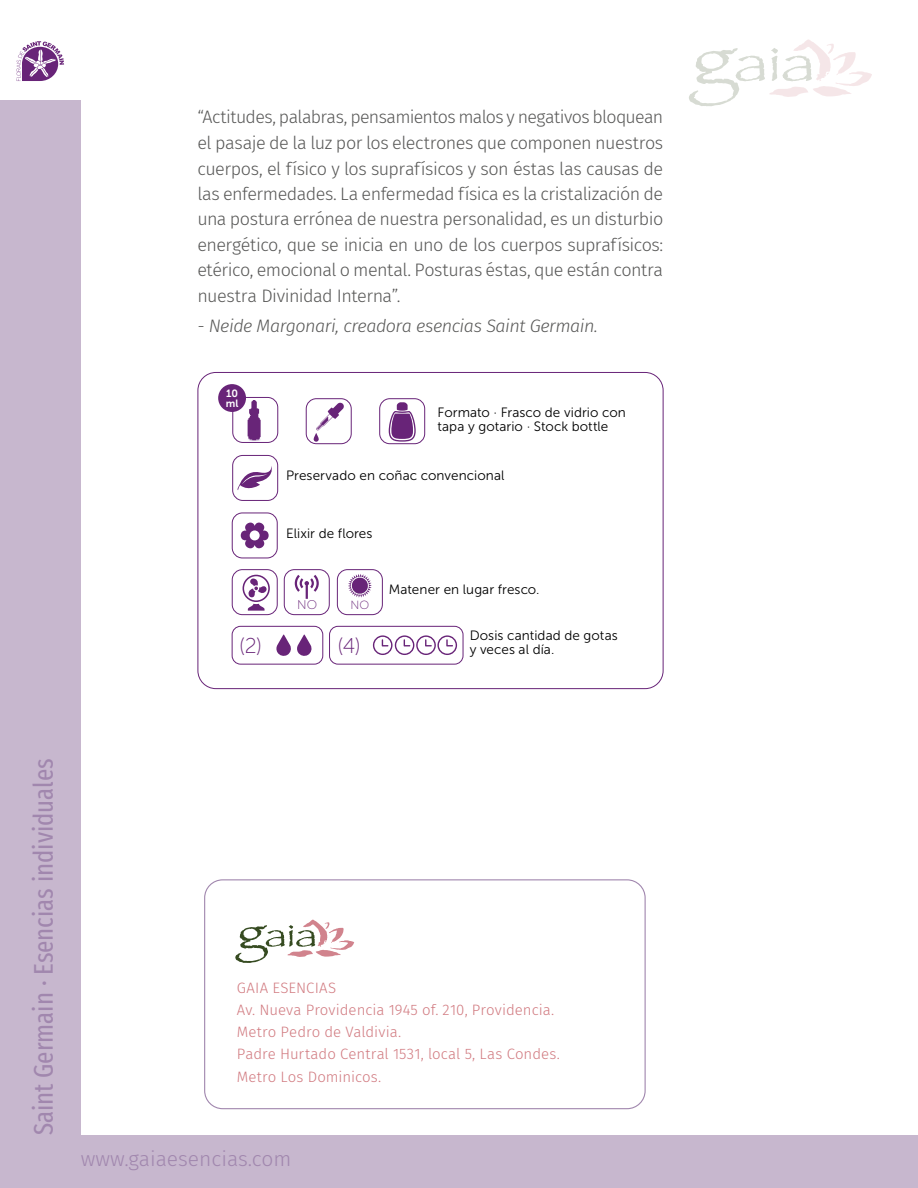
<style>
.page{position:relative;width:918px;height:1188px;background:#fff}
.page>*{position:absolute;margin:0;border:0;box-sizing:border-box;transform-origin:0 0}
.t1{font:27px "Fira Sans Compressed";color:#a187ae}
.t2{font:21.45px "Museo Sans 100";color:#682478}
.t3{font:300 21px "Fira Sans";color:#a187ae}
.t4{font:300 18px/25.5px "Fira Sans";letter-spacing:-.02em;color:#575756;text-align:justify}
.t5{font:italic 300 18px "Fira Sans";letter-spacing:-.03em;color:#575756}
.t6{font:300 15px/22.2px "Fira Sans";color:#d17a80}
.t7{font:13.5px/13.5px "Museo Sans 300";letter-spacing:.005em;color:#000}
.t8{font:12.6px "Museo Sans 100";color:#682478}
.t9{font:11.85px "Museo Sans 100";color:#682478}
.t10{font:10.5px/10.5px "Museo Sans 700";color:#fff}
</style>
<div class="page">
<svg style="left:17px;top:41px;width:47px;height:40px"></svg>
<div style="left:0;top:100px;width:81px;height:1088px;background:#c7b7ce"></div>
<div style="left:0;top:1135px;width:918px;height:53px;background:#c7b7ce"></div>
<svg style="left:689px;top:39px;width:183px;height:67px"></svg>
<img style="left:245px;top:400px;width:16px;height:41px">
<svg style="left:237px;top:466px;width:35px;height:24px"></svg>
<svg style="left:348px;top:574px;width:24px;height:24px"></svg>
<svg style="left:295px;top:575px;width:24px;height:24px"></svg>
<svg style="left:241px;top:523px;width:28px;height:25px"></svg>
<svg style="left:316px;top:402px;width:28px;height:29px"></svg>
<svg style="left:314px;top:433px;width:5px;height:9px"></svg>
<div style="left:233px;top:397px;width:45px;height:46px;border:1px solid #682478;border-radius:10px"></div>
<div style="left:233px;top:455px;width:45px;height:46px;border:1px solid #682478;border-radius:10px"></div>
<div style="left:306px;top:399px;width:45px;height:45px;border:1px solid #682478;border-radius:10px"></div>
<div style="left:232px;top:569px;width:45px;height:46px;border:1px solid #682478;border-radius:10px"></div>
<div style="left:284px;top:569px;width:45px;height:46px;border:1px solid #682478;border-radius:10px"></div>
<div style="left:337px;top:569px;width:46px;height:46px;border:1px solid #682478;border-radius:10px"></div>
<div style="left:232px;top:513px;width:45px;height:45px;border:1px solid #682478;border-radius:10px"></div>
<svg style="left:243px;top:575px;width:27px;height:36px"></svg>
<div style="left:218px;top:384px;width:28px;height:28px;background:#682478;border-radius:50%"></div>
<div style="left:380px;top:399px;width:45px;height:45px;border:1px solid #682478;border-radius:10px"></div>
<svg style="left:389px;top:402px;width:27px;height:40px"></svg>
<svg style="left:373px;top:635px;width:84px;height:20px"></svg>
<div style="left:329px;top:626px;width:134px;height:38px;border:1px solid #682478;border-radius:9px"></div>
<svg style="left:276px;top:635px;width:15px;height:21px"></svg>
<svg style="left:297px;top:635px;width:14px;height:21px"></svg>
<div style="left:232px;top:626px;width:91px;height:38px;border:1px solid #682478;border-radius:9px"></div>
<svg style="left:235px;top:919px;width:119px;height:44px"></svg>
<div style="left:204px;top:879px;width:442px;height:230px;border:1px solid #a187ae;border-radius:18px"></div>
<p class="t4" style="left:197px;top:104px;width:468px">“Actitudes, palabras, pensamientos malos y negativos bloquean el pasaje de la luz por los electrones que componen nuestros cuerpos, el físico y los suprafísicos y son éstas las causas de las enfermedades. La enfermedad física es la cristalización de una postura errónea de nuestra personalidad, es un disturbio energético, que se inicia en uno de los cuerpos suprafísicos: etérico, emocional o mental. Posturas éstas, que están contra nuestra Divinidad Interna”.</p>
<p class="t5" style="left:197px;top:313px;width:402px">- Neide Margonari, creadora esencias Saint Germain.</p>
<p class="t10" style="left:226px;top:388px;width:14px">10 ml</p>
<p class="t7" style="left:437px;top:406px;width:190px">Formato · Frasco de vidrio con tapa y gotario · Stock bottle</p>
<p class="t7" style="left:286px;top:469px;width:220px">Preservado en coñac convencional</p>
<p class="t7" style="left:286px;top:526px;width:88px">Elixir de flores</p>
<p class="t8" style="left:297px;top:598px;width:22px">NO</p>
<p class="t9" style="left:350px;top:599px;width:20px">NO</p>
<p class="t2" style="left:239px;top:635px;width:25px">(2)</p>
<p class="t2" style="left:338px;top:635px;width:25px">(4)</p>
<p class="t7" style="left:389px;top:582px;width:152px">Matener en lugar fresco.</p>
<p class="t7" style="left:470px;top:629px;width:150px">Dosis cantidad de gotas y veces al día.</p>
<h1 class="t1" style="left:23px;top:1135px;width:379px;rotate:-90deg">Saint Germain · Esencias individuales</h1>
<p class="t6" style="left:237px;top:976px;width:324px">GAIA ESENCIAS<br>Av. Nueva Providencia 1945 of. 210, Providencia.<br>Metro Pedro de Valdivia.<br>Padre Hurtado Central 1531, local 5, Las Condes.<br>Metro Los Dominicos.</p>
<p class="t3" style="left:81px;top:1144px;width:212px">www.gaiaesencias.com</p>
</div>
